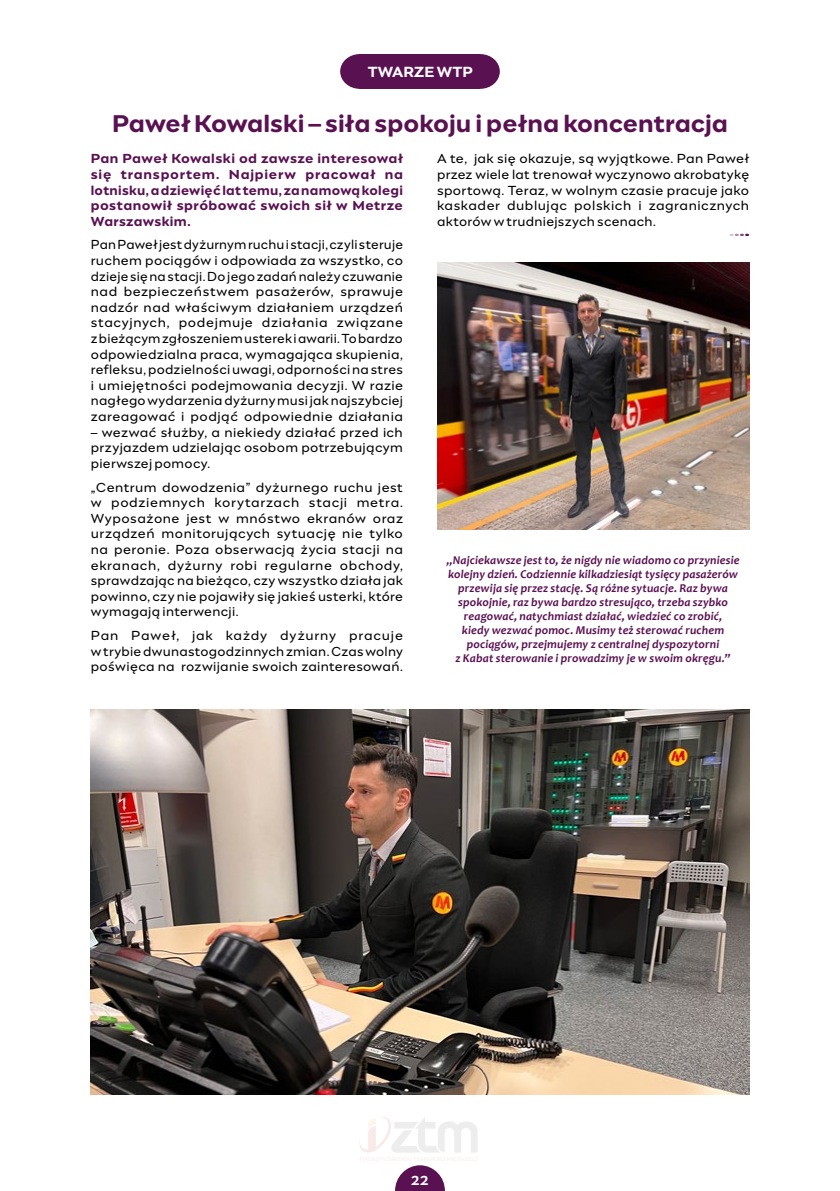
<style>
.page{position:relative;width:840px;height:1191px;background:#fff}
.page>*{position:absolute;margin:0;border:0;box-sizing:border-box;transform-origin:0 0}
.t1{font:700 24px "Engram Warsaw";color:#591151}
.t2{font:700 14.6px "Engram Warsaw";color:#fff}
.t3{font:13px/15.6px "Engram Warsaw";letter-spacing:.025em;color:#000;text-align:justify}
.t4{font:700 13px/15.6px "Engram Warsaw";letter-spacing:.03em;color:#591151;text-align:justify}
.t5{font:700 13px "Engram Warsaw";color:#fff}
.t6{font:italic 700 12px/14px "Candara";letter-spacing:.015em;color:#591151;text-align:center}
</style>
<div class="page">
<svg style="left:359px;top:1117px;width:118px;height:35px"></svg>
<div style="left:340px;top:54px;width:39px;height:35px;background:#591151;border-radius:50%"></div>
<div style="left:460px;top:54px;width:39px;height:35px;background:#591151;border-radius:50%"></div>
<div style="left:359px;top:54px;width:121px;height:35px;background:#591151"></div>
<svg style="left:395px;top:1165px;width:49px;height:26px"></svg>
<img style="left:437px;top:262px;width:311px;height:267px">
<img style="left:91px;top:709px;width:657px;height:385px">
<svg style="left:729px;top:234px;width:19px;height:2px"></svg>
<p class="t2" style="left:367px;top:62px;width:106px">TWARZE WTP</p>
<h1 class="t1" style="left:112px;top:108px;width:617px">Paweł Kowalski – siła spokoju i pełna koncentracja</h1>
<p class="t4" style="left:91px;top:151px;width:313px">Pan Paweł Kowalski od zawsze interesował się transportem. Najpierw pracował na lotnisku, a dziewięć lat temu, za namową kolegi postanowił spróbować swoich sił w Metrze Warszawskim.</p>
<p class="t3" style="left:91px;top:237px;width:313px">Pan Paweł jest dyżurnym ruchu i stacji, czyli steruje ruchem pociągów i odpowiada za wszystko, co dzieje się na stacji. Do jego zadań należy czuwanie nad bezpieczeństwem pasażerów, sprawuje nadzór nad właściwym działaniem urządzeń stacyjnych, podejmuje działania związane z bieżącym zgłoszeniem usterek i awarii. To bardzo odpowiedzialna praca, wymagająca skupienia, refleksu, podzielności uwagi, odporności na stres i umiejętności podejmowania decyzji. W razie nagłego wydarzenia dyżurny musi jak najszybciej zareagować i podjąć odpowiednie działania</p>
<p class="t3" style="left:91px;top:424px;width:313px">– wezwać służby, a niekiedy działać przed ich przyjazdem udzielając osobom potrzebującym pierwszej pomocy.</p>
<p class="t3" style="left:91px;top:479px;width:313px">„Centrum dowodzenia” dyżurnego ruchu jest w podziemnych korytarzach stacji metra.<br>Wyposażone jest w mnóstwo ekranów oraz urządzeń monitorujących sytuację nie tylko na peronie. Poza obserwacją życia stacji na ekranach, dyżurny robi regularne obchody, sprawdzając na bieżąco, czy wszystko działa jak powinno, czy nie pojawiły się jakieś usterki, które wymagają interwencji.</p>
<p class="t3" style="left:91px;top:627px;width:313px">Pan Paweł, jak każdy dyżurny pracuje w trybie dwunastogodzinnych zmian. Czas wolny poświęca na rozwijanie swoich zainteresowań.</p>
<p class="t3" style="left:437px;top:151px;width:313px">A te, jak się okazuje, są wyjątkowe. Pan Paweł przez wiele lat trenował wyczynowo akrobatykę sportową. Teraz, w wolnym czasie pracuje jako kaskader dublując polskich i zagranicznych aktorów w trudniejszych scenach.</p>
<p class="t6" style="left:446px;top:553px;width:294px">„Najciekawsze jest to, że nigdy nie wiadomo co przyniesie kolejny dzień. Codziennie kilkadziesiąt tysięcy pasażerów przewija się przez stację. Są różne sytuacje. Raz bywa spokojnie, raz bywa bardzo stresująco, trzeba szybko reagować, natychmiast działać, wiedzieć co zrobić,<br>kiedy wezwać pomoc. Musimy też sterować ruchem pociągów, przejmujemy z centralnej dyspozytorni<br>z Kabat sterowanie i prowadzimy je w swoim okręgu.”</p>
<p class="t5" style="left:411px;top:1172px;width:19px">22</p>
</div>
